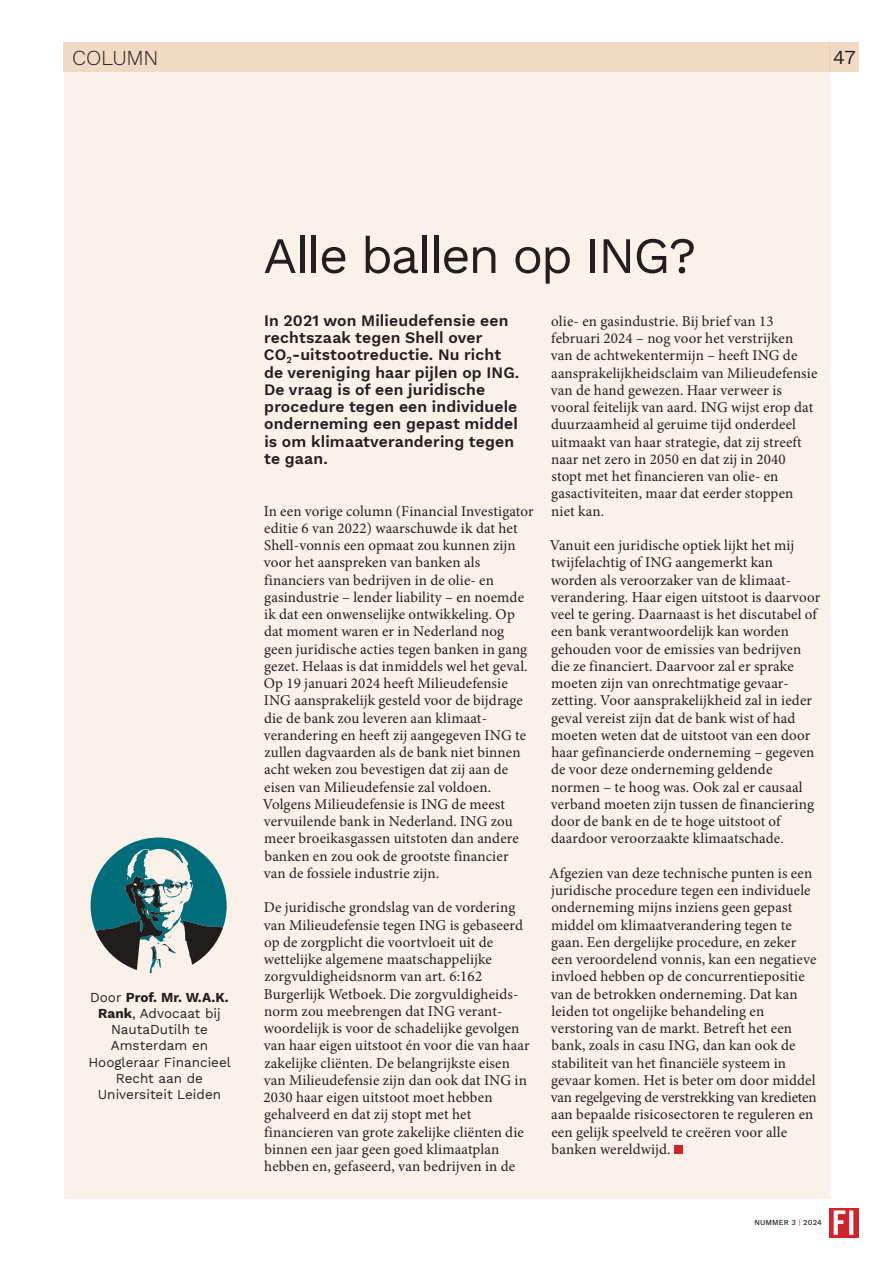
<style>
.page{position:relative;width:893px;height:1263px;background:#fff}
.page>*{position:absolute;margin:0;border:0;box-sizing:border-box;transform-origin:0 0}
.t1{font:51px "Work Sans";letter-spacing:-.045em;color:#231f20}
.t2{font:300 21px "Work Sans";letter-spacing:-.015em;color:#231f20}
.t3{font:600 15.75px/17.2px "Work Sans";letter-spacing:.01em;color:#231f20}
.t4{font:15px/17.2px "Minion Pro";letter-spacing:.01em;color:#231f20}
.t5{font:13.5px/16.2px "Work Sans";color:#231f20;text-align:center}
.t6{font:500 7.5px "Work Sans";letter-spacing:.02em;color:#231f20}
.s1{font-weight:700}
.s2{font-weight:400;color:#d1232a}
</style>
<div class="page">
<div style="left:829px;top:43px;width:30px;height:29px;background:#f0dac4"></div>
<div style="left:64px;top:43px;width:765px;height:1155px;background:#faf1e9"></div>
<div style="left:64px;top:43px;width:765px;height:29px;background:#f0dac4"></div>
<svg style="left:829px;top:1208px;width:30px;height:29px"></svg>
<svg style="left:834px;top:1210px;width:19px;height:25px"></svg>
<svg style="left:91px;top:837px;width:136px;height:136px"></svg>
<div style="left:674px;top:1145px;width:9px;height:9px;background:#d1232a"></div>
<h2 class="t2" style="left:72px;top:42px;width:88px">COLUMN</h2>
<p class="t5" style="left:88px;top:988px;width:144px">Door <span class="s1">Prof. Mr. W.A.K.<br>Rank</span>, Advocaat bij<br>NautaDutilh te<br>Amsterdam en<br>Hoogleraar Financieel<br>Recht aan de<br>Universiteit Leiden</p>
<h1 class="t1" style="left:263px;top:217px;width:434px">Alle ballen op ING?</h1>
<p class="t3" style="left:264px;top:311px;width:257px">In 2021 won Milieudefensie een rechtszaak tegen Shell over<br>CO<sub>2</sub>-uitstootreductie. Nu richt de vereniging haar pijlen op ING.<br>De vraag is of een juridische procedure tegen een individuele onderneming een gepast middel is om klimaatverandering tegen te gaan.</p>
<p class="t4" style="left:263px;top:502px;width:273px">In een vorige column (Financial Investigator editie 6 van 2022) waarschuwde ik dat het Shell-vonnis een opmaat zou kunnen zijn voor het aanspreken van banken als financiers van bedrijven in de olie- en gasindustrie – lender liability – en noemde ik dat een onwenselijke ontwikkeling. Op dat moment waren er in Nederland nog geen juridische acties tegen banken in gang gezet. Helaas is dat inmiddels wel het geval.<br>Op 19 januari 2024 heeft Milieudefensie ING aansprakelijk gesteld voor de bijdrage die de bank zou leveren aan klimaat&shy;verandering en heeft zij aangegeven ING te zullen dagvaarden als de bank niet binnen acht weken zou bevestigen dat zij aan de eisen van Milieudefensie zal voldoen.<br>Volgens Milieudefensie is ING de meest vervuilende bank in Nederland. ING zou meer broeikasgassen uitstoten dan andere banken en zou ook de grootste financier<br>van de fossiele industrie zijn.</p>
<p class="t4" style="left:263px;top:899px;width:268px">De juridische grondslag van de vordering van Milieudefensie tegen ING is gebaseerd op de zorgplicht die voortvloeit uit de wettelijke algemene maatschappelijke zorgvuldigheidsnorm van art. 6:162<br>Burgerlijk Wetboek. Die zorgvuldigheids&shy;norm zou meebrengen dat ING verant&shy;woordelijk is voor de schadelijke gevolgen van haar eigen uitstoot én voor die van haar zakelijke cliënten. De belangrijkste eisen van Milieudefensie zijn dan ook dat ING in 2030 haar eigen uitstoot moet hebben gehalveerd en dat zij stopt met het financieren van grote zakelijke cliënten die binnen een jaar geen goed klimaatplan hebben en, gefaseerd, van bedrijven in de</p>
<p class="t4" style="left:551px;top:312px;width:268px">olie- en gasindustrie. Bij brief van 13 februari 2024 – nog voor het verstrijken van de achtwekentermijn – heeft ING de aansprakelijkheidsclaim van Milieudefensie van de hand gewezen. Haar verweer is vooral feitelijk van aard. ING wijst erop dat duurzaamheid al geruime tijd onderdeel uitmaakt van haar strategie, dat zij streeft naar net zero in 2050 en dat zij in 2040 stopt met het financieren van olie- en gasactiviteiten, maar dat eerder stoppen niet kan.</p>
<p class="t4" style="left:550px;top:537px;width:272px">Vanuit een juridische optiek lijkt het mij twijfelachtig of ING aangemerkt kan worden als veroorzaker van de klimaat&shy;verandering. Haar eigen uitstoot is daarvoor veel te gering. Daarnaast is het discutabel of een bank verantwoordelijk kan worden gehouden voor de emissies van bedrijven die ze financiert. Daarvoor zal er sprake moeten zijn van onrechtmatige gevaar&shy;zetting. Voor aansprakelijkheid zal in ieder geval vereist zijn dat de bank wist of had moeten weten dat de uitstoot van een door haar gefinancierde onderneming – gegeven de voor deze onderneming geldende normen – te hoog was. Ook zal er causaal verband moeten zijn tussen de financiering door de bank en de te hoge uitstoot of daardoor veroorzaakte klimaatschade.</p>
<p class="t4" style="left:549px;top:864px;width:269px">Afgezien van deze technische punten is een juridische procedure tegen een individuele onderneming mijns inziens geen gepast middel om klimaatverandering tegen te gaan. Een dergelijke procedure, en zeker een veroordelend vonnis, kan een negatieve invloed hebben op de concurrentiepositie van de betrokken onderneming. Dat kan leiden tot ongelijke behandeling en verstoring van de markt. Betreft het een bank, zoals in casu ING, dan kan ook de stabiliteit van het financiële systeem in gevaar komen. Het is beter om door middel van regelgeving de verstrekking van kredieten aan bepaalde risicosectoren te reguleren en een gelijk speelveld te creëren voor alle banken wereldwijd.</p>
<p class="t6" style="left:754px;top:1217px;width:69px">NUMMER 3 <span class="s2">|</span> 2024</p>
</div>
